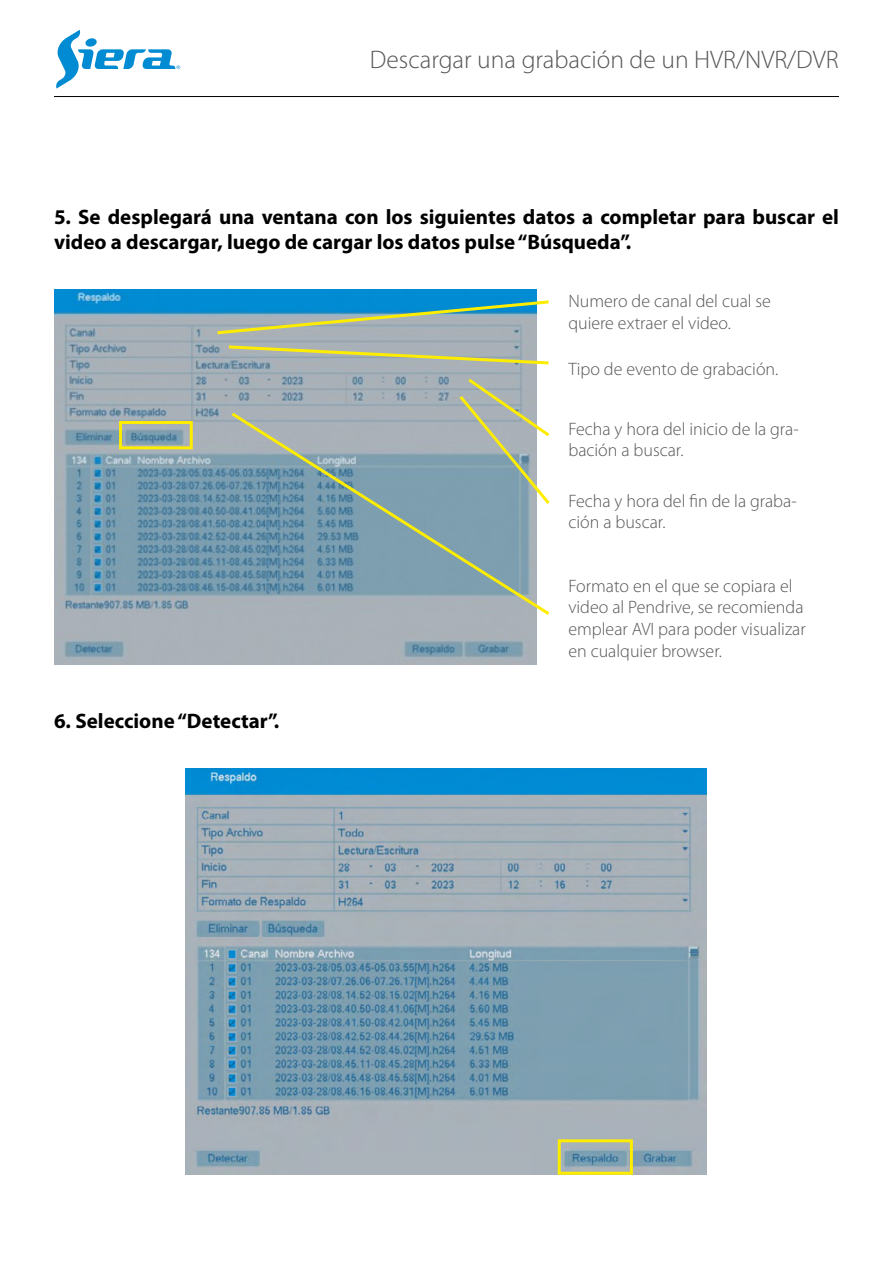
<style>
.page{position:relative;width:893px;height:1263px;background:#fff}
.page>*{position:absolute;margin:0;border:0;box-sizing:border-box;transform-origin:0 0}
.t1{font:300 25.5px "Myriad Pro";color:#575655}
.t2{font:700 21px/25.2px "Myriad Pro";color:#000}
.t3{font:300 18px/21.6px "Myriad Pro";color:#575655}
</style>
<div class="page">
<img style="left:185px;top:769px;width:521px;height:406px">
<img style="left:54px;top:289px;width:483px;height:376px">
<hr style="left:54px;top:96px;width:785px;height:1px;background:#000">
<svg style="left:56px;top:30px;width:124px;height:59px"></svg>
<svg style="left:214px;top:299px;width:335px;height:37px;background:#76aab4"></svg>
<svg style="left:226px;top:344px;width:323px;height:22px;background:#b4b9a0"></svg>
<svg style="left:228px;top:410px;width:322px;height:208px;background:#8aa4af"></svg>
<svg style="left:456px;top:376px;width:94px;height:131px;background:#abb8b3"></svg>
<div style="left:119px;top:421px;width:74px;height:28px;border:3px solid #ffed00"></div>
<div style="left:558px;top:1139px;width:75px;height:36px;border:3px solid #ffed00"></div>
<h1 class="t1" style="left:370px;top:44px;width:470px">Descargar una grabación de un HVR/NVR/DVR</h1>
<p class="t2" style="left:54px;top:204px;width:786px">5. Se desplegará una ventana con los siguientes datos a completar para buscar el video a descargar, luego de cargar los datos pulse “Búsqueda”.</p>
<p class="t3" style="left:568px;top:290px;width:204px">Numero de canal del cual se quiere extraer el video.</p>
<p class="t3" style="left:568px;top:358px;width:211px">Tipo de evento de grabación.</p>
<p class="t3" style="left:568px;top:417px;width:232px">Fecha y hora del inicio de la gra&shy;bación a buscar.</p>
<p class="t3" style="left:568px;top:490px;width:230px">Fecha y hora del fin de la graba&shy;ción a buscar.</p>
<p class="t2" style="left:54px;top:708px;width:227px">6. Seleccione “Detectar”.</p>
<p class="t3" style="left:568px;top:575px;width:239px">Formato en el que se copiara el video al Pendrive, se recomienda emplear AVI para poder visualizar en cualquier browser.</p>
</div>
